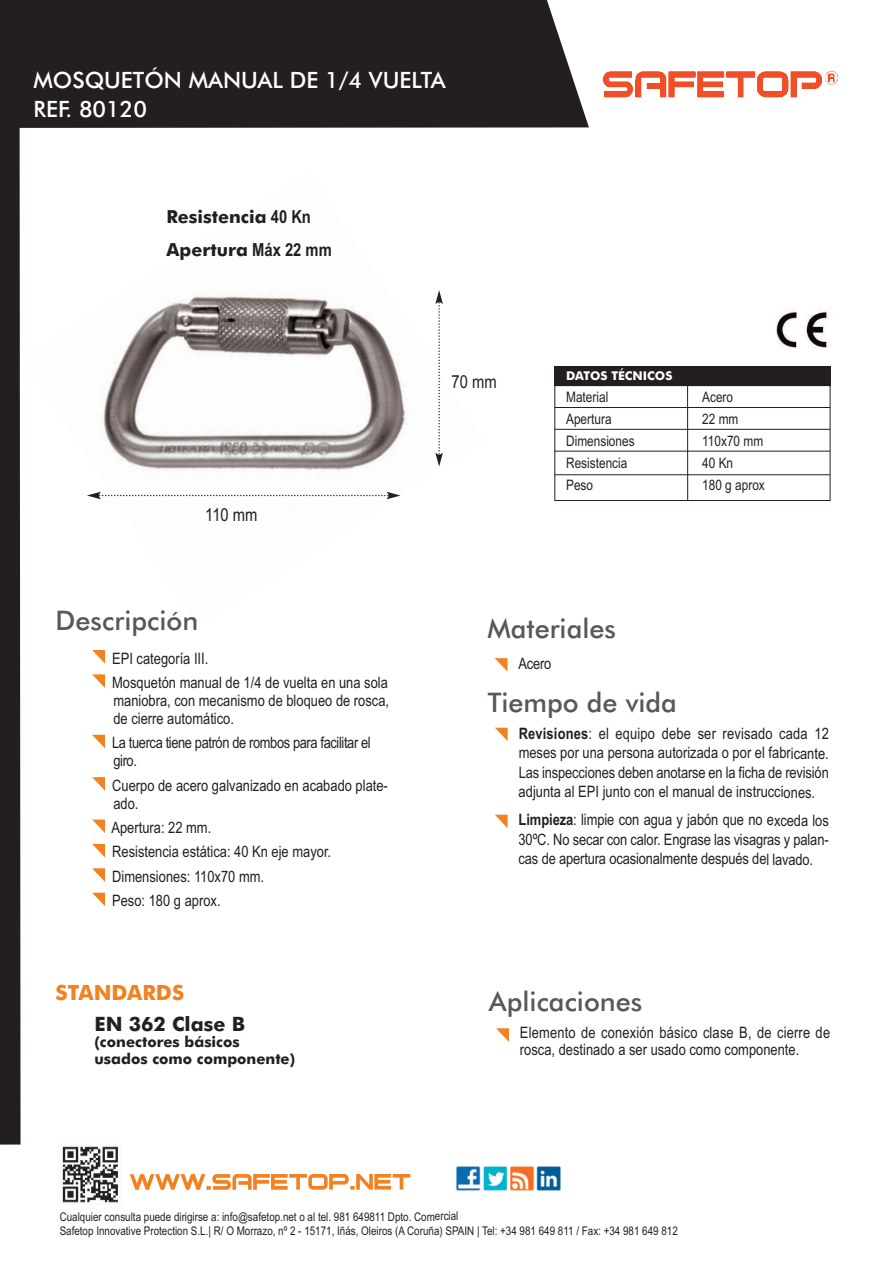
<style>
.page{position:relative;width:893px;height:1263px;background:#fff}
.page>*{position:absolute;margin:0;border:0;box-sizing:border-box;transform-origin:0 0}
.t1{font:500 27px "Futura BT";color:#57585a}
.t2{font:500 22.5px/28.5px "Futura BT";color:#fff}
.t3{font:700 21px "Futura BT";color:#f28120}
.t4{font:700 19.8px "Futura BT";color:#231f20}
.t5{font:700 18px "Futura BT";color:#231f20}
.t6{font:18px "Arial Narrow";color:#231f20}
.t7{font:15.75px/19.5px "Arial Narrow";color:#231f20}
.t8{font:15.75px/18px "Arial Narrow";letter-spacing:-.025em;color:#231f20}
.t9{font:700 15px/16.5px "Futura BT";color:#231f20}
.t10{font:14.4px/22px "Arial Narrow";color:#231f20}
.t11{font:700 12.15px "Futura BT";color:#fff}
.t12{font:12px/14.2px "Arial Narrow";color:#231f20}
.s1{font-family:"Arial Narrow"}
.s2{font-weight:700}
</style>
<div class="page">
<img style="left:100px;top:293px;width:309px;height:207px">
<img style="left:776px;top:308px;width:56px;height:41px">
<div style="left:21px;top:0;width:568px;height:128px;background:#231f20"></div>
<svg style="left:92px;top:650px;width:13px;height:13px"></svg>
<svg style="left:92px;top:674px;width:13px;height:14px"></svg>
<svg style="left:92px;top:777px;width:13px;height:14px"></svg>
<svg style="left:92px;top:819px;width:13px;height:14px"></svg>
<svg style="left:92px;top:844px;width:13px;height:13px"></svg>
<svg style="left:92px;top:735px;width:13px;height:13px"></svg>
<svg style="left:92px;top:868px;width:13px;height:14px"></svg>
<svg style="left:92px;top:893px;width:13px;height:13px"></svg>
<svg style="left:130px;top:1174px;width:280px;height:16px"></svg>
<img style="left:62px;top:1146px;width:56px;height:57px">
<img style="left:602px;top:70px;width:236px;height:28px">
<img style="left:456px;top:1166px;width:105px;height:25px">
<svg style="left:495px;top:658px;width:12px;height:13px"></svg>
<svg style="left:495px;top:728px;width:13px;height:13px"></svg>
<svg style="left:495px;top:815px;width:13px;height:13px"></svg>
<svg style="left:496px;top:1028px;width:13px;height:14px"></svg>
<div style="left:0;top:0;width:21px;height:1144px;background:#231f20"></div>
<div style="left:554px;top:385px;width:276px;height:116px;border:1px solid #231f20"></div>
<hr style="left:554px;top:407px;width:276px;height:1px;background:#231f20">
<hr style="left:554px;top:429px;width:276px;height:1px;background:#231f20">
<hr style="left:554px;top:451px;width:276px;height:1px;background:#231f20">
<hr style="left:554px;top:474px;width:276px;height:1px;background:#231f20">
<hr style="left:687px;top:386px;width:1px;height:115px;background:#231f20">
<div style="left:554px;top:366px;width:276px;height:19px;background:#231f20"></div>
<svg style="left:87px;top:492px;width:314px;height:7px"></svg>
<svg style="left:435px;top:290px;width:8px;height:177px"></svg>
<h2 class="t2" style="left:33px;top:66px;width:414px">MOSQUETÓN MANUAL DE 1/4 VUELTA<br>REF. 80120</h2>
<p class="t5" style="left:167px;top:206px;width:146px">Resistencia <span class="s1">40 Kn</span></p>
<p class="t5" style="left:167px;top:240px;width:167px">Apertura <span class="s1">Máx 22 mm</span></p>
<p class="t6" style="left:205px;top:504px;width:54px">110 mm</p>
<p class="t6" style="left:452px;top:372px;width:47px">70 mm</p>
<p class="t11" style="left:566px;top:369px;width:108px">DATOS TÉCNICOS</p>
<p class="t10" style="left:566px;top:386px;width:70px">Material<br>Apertura<br>Dimensiones<br>Resistencia<br>Peso</p>
<p class="t10" style="left:702px;top:386px;width:64px">Acero<br>22 mm<br>110x70 mm<br>40 Kn<br>180 g aprox</p>
<h1 class="t1" style="left:56px;top:605px;width:144px">Descripción</h1>
<h1 class="t1" style="left:487px;top:613px;width:130px">Materiales</h1>
<p class="t7" style="left:112px;top:646px;width:277px;line-height:24.5px">EPI categoría III.<br>Mosquetón manual de 1/4 de vuelta en una sola</p>
<p class="t7" style="left:113px;top:691px;width:277px;line-height:18px">maniobra, con mecanismo de bloqueo de rosca, de cierre automático.</p>
<p class="t8" style="left:112px;top:734px;width:260px">La tuerca tiene patrón de rombos para facilitar el giro.</p>
<p class="t7" style="left:112px;top:776px;width:277px;line-height:18px">Cuerpo de acero galvanizado en acabado plate&shy;ado.</p>
<p class="t7" style="left:111px;top:815px;width:221px;line-height:24.5px">Apertura: 22 mm.<br>Resistencia estática: 40 Kn eje mayor.<br>Dimensiones: 110x70 mm.<br>Peso: 180 g aprox.</p>
<h3 class="t3" style="left:56px;top:980px;width:130px">STANDARDS</h3>
<p class="t4" style="left:95px;top:1012px;width:152px">EN 362 Clase B</p>
<p class="t9" style="left:95px;top:1034px;width:202px">(conectores básicos usados como componente)</p>
<p class="t7" style="left:518px;top:654px;width:35px">Acero</p>
<h1 class="t1" style="left:488px;top:687px;width:191px">Tiempo de vida</h1>
<p class="t7" style="left:519px;top:724px;width:312px;text-align:justify"><span class="s2">Revisiones</span>: el equipo debe ser revisado cada 12 meses por una persona autorizada o por el fabricante.<br>Las inspecciones deben anotarse en la ficha de revisión adjunta al EPI junto con el manual de instrucciones.</p>
<p class="t7" style="left:519px;top:810px;width:312px;text-align:justify"><span class="s2">Limpieza</span>: limpie con agua y jabón que no exceda los 30ºC. No secar con calor. Engrase las visagras y palan&shy;cas de apertura ocasionalmente después del lavado.</p>
<h1 class="t1" style="left:489px;top:986px;width:155px">Aplicaciones</h1>
<p class="t7" style="left:520px;top:1024px;width:312px;line-height:16.5px">Elemento de conexión básico clase B, de cierre de rosca, destinado a ser usado como componente.</p>
<p class="t12" style="left:60px;top:1209px;width:620px">Cualquier consulta puede dirigirse a: info@safetop.net o al tel. 981 649811 Dpto. Comercial<br>Safetop Innovative Protection S.L.| R/ O Morrazo, nº 2 - 15171, Iñás, Oleiros (A Coruña) SPAIN | Tel: +34 981 649 811 / Fax: +34 981 649 812</p>
</div>
